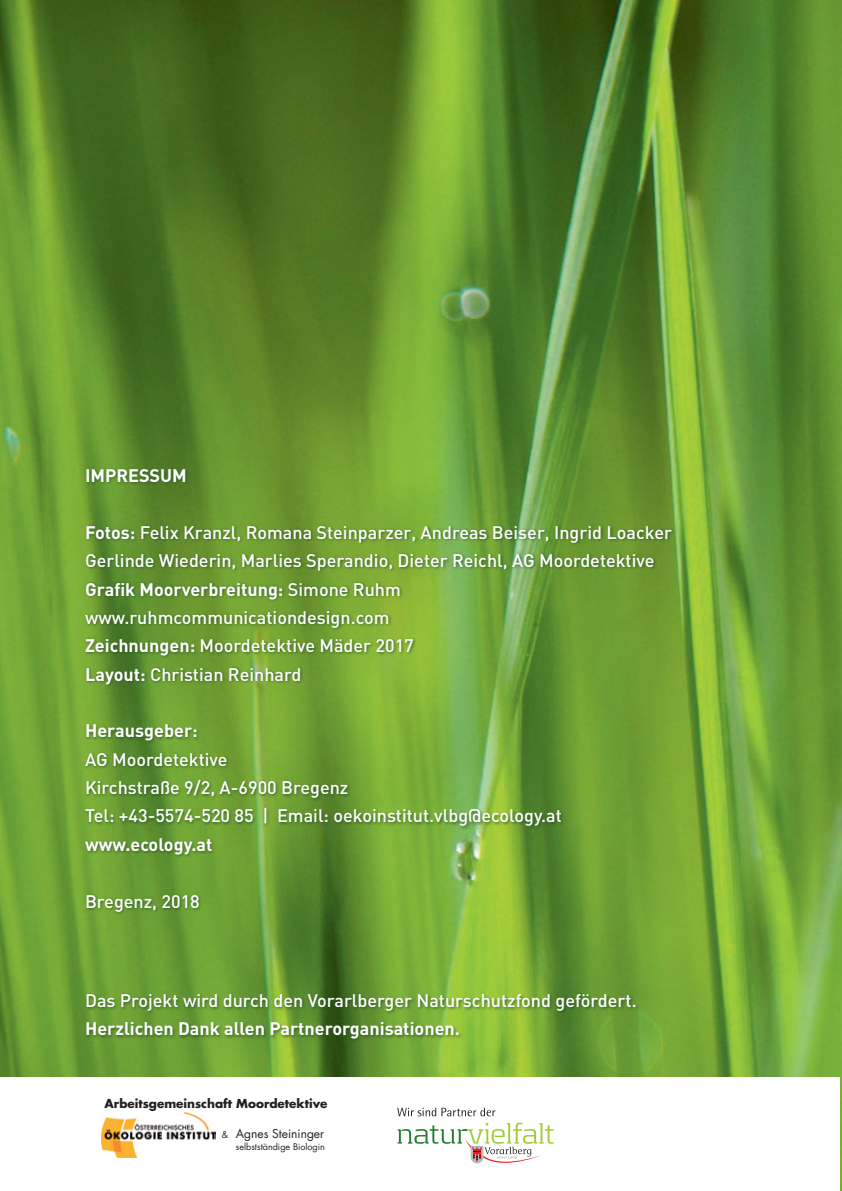
<style>
.page{position:relative;width:842px;height:1191px;background:#fff}
.page>*{position:absolute;margin:0;border:0;box-sizing:border-box;transform-origin:0 0}
.t1{font:500 18px/28.4px "DIN";color:#fff}
.t2{font:700 18px "DIN";color:#fff}
.t3{font:700 12px "Futura";color:#231f20}
.t4{font:12px "Futura";color:#231f20}
.t5{font:9px "Futura";color:#231f20}
.s1{font-weight:700}
.s2{font-size:9px}
</style>
<div class="page">
<img style="left:0;top:0;width:842px;height:1191px">
<div style="left:83px;top:467px;width:593px;height:575px;background:#245322;opacity:.75"></div>
<div style="left:0;top:1077px;width:839px;height:114px;background:#fff"></div>
<img style="left:101px;top:1112px;width:114px;height:46px">
<svg style="left:398px;top:1122px;width:156px;height:41px"></svg>
<svg style="left:397px;top:1107px;width:98px;height:9px"></svg>
<p class="t2" style="left:85px;top:464px;width:89px">Impressum</p>
<p class="t1" style="left:85px;top:517px;width:588px"><span class="s1">Fotos:</span> Felix Kranzl, Romana Steinparzer, Andreas Beiser, I ngrid Loacker Gerlinde Wiederin, Marlies Sperandio, Dieter Reichl, AG Moordetektive <span class="s1">Grafik Moorverbreitung:</span> Simone Ruhm www.ruhmcommunicationdesign.com<br><span class="s1">Zeichnungen:</span> Moordetektive Mäder 2017<br><span class="s1">Layout:</span> Christian Reinhard</p>
<p class="t2" style="left:85px;top:719px;width:114px">Herausgeber:</p>
<p class="t1" style="left:85px;top:744px;width:478px">AG M oordetektive<br>Kirchstraße 9/2, A-6900 Bregenz<br>Tel: +43-5574-520 85 | Email: oekoinstitut.vlbg@ecology.at</p>
<p class="t2" style="left:85px;top:832px;width:129px">www.ecology.at</p>
<p class="t1" style="left:85px;top:886px;width:116px">Bregenz, 2018</p>
<p class="t1" style="left:85px;top:985px;width:553px">Das Projekt wird durch den Vorarlberger Naturschutzfond gefördert.</p>
<p class="t2" style="left:85px;top:1017px;width:376px">Herzlichen Dank allen Partnerorganisationen.</p>
<p class="t3" style="left:105px;top:1095px;width:225px">Arbeitsgemeinschaft Moordetektive</p>
<p class="t4" style="left:222px;top:1125px;width:104px"><span class="s2">&amp;</span> Agnes Steininger</p>
<p class="t5" style="left:236px;top:1140px;width:91px">selbstständige Biologin</p>
</div>
